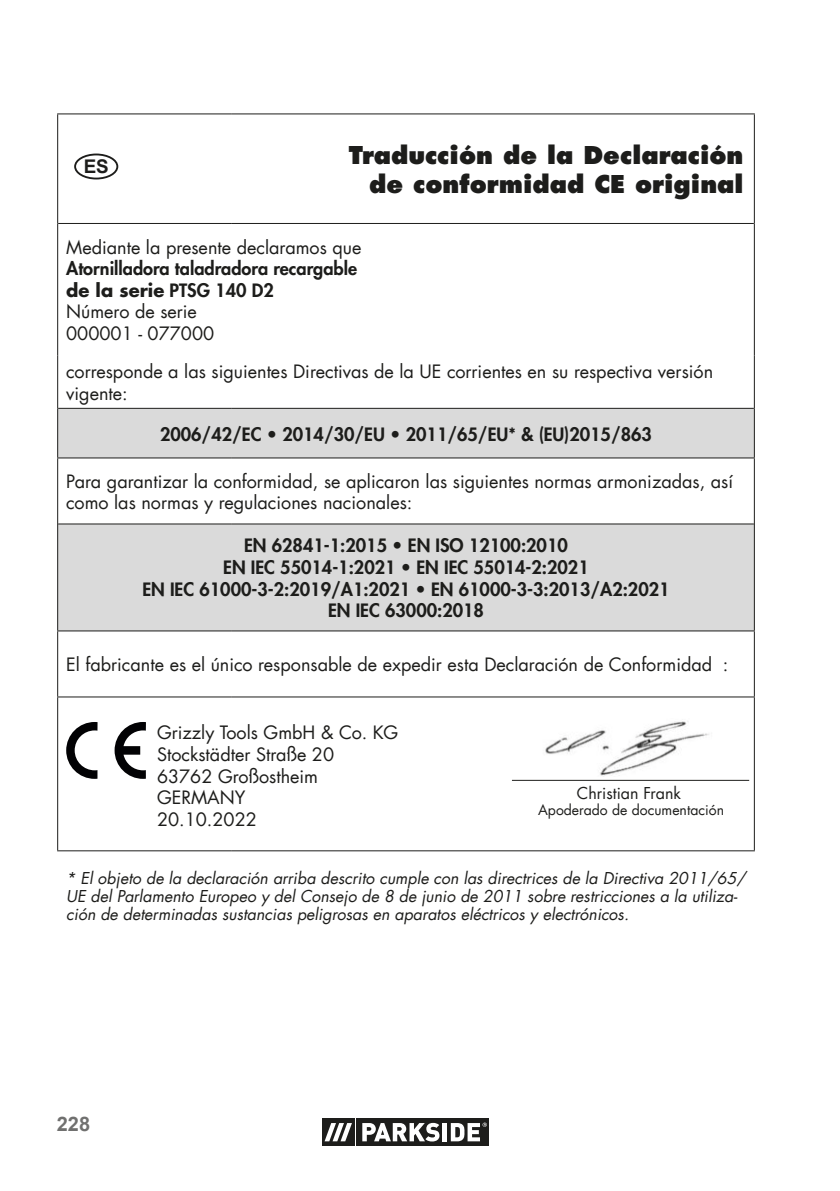
<style>
.page{position:relative;width:840px;height:1191px;background:#fff}
.page>*{position:absolute;margin:0;border:0;box-sizing:border-box;transform-origin:0 0}
.t1{font:800 24px/28.8px "Futura Com";color:#1d1d1b;text-align:right}
.t2{font:700 20px "Arial";color:#70706f}
.t3{font:700 18.8px "Arial";color:#1d1d1b}
.t4{font:18px/21.6px "Futura Com";color:#1d1d1b}
.t5{font:800 18px/21.6px "Futura Com";color:#1d1d1b}
.t6{font:italic 16px/18px "Futura Com";color:#1d1d1b}
.t7{font:16px "Futura Com";color:#1d1d1b}
.t8{font:14px "Futura Com";color:#1d1d1b}
.s1{font-weight:700}
.s2{font-weight:400}
</style>
<div class="page">
<div style="left:322px;top:1118px;width:32px;height:28px;background:#1d1d1b"></div>
<div style="left:356px;top:1118px;width:133px;height:28px;background:#1d1d1b"></div>
<svg style="left:324px;top:1123px;width:28px;height:18px"></svg>
<svg style="left:362px;top:1122px;width:77px;height:19px"></svg>
<hr style="left:442px;top:1123px;width:4px;height:18px;background:#fff">
<svg style="left:450px;top:1122px;width:36px;height:19px"></svg>
<svg style="left:58px;top:409px;width:695px;height:221px;fill:#dadada"></svg>
<hr style="left:57px;top:223px;width:1px;height:132px;background:#1d1d1b">
<hr style="left:753px;top:223px;width:1px;height:132px;background:#1d1d1b">
<hr style="left:57px;top:355px;width:1px;height:53px;background:#1d1d1b">
<hr style="left:753px;top:355px;width:1px;height:53px;background:#1d1d1b">
<hr style="left:57px;top:408px;width:1px;height:49px;background:#1d1d1b">
<hr style="left:753px;top:408px;width:1px;height:49px;background:#1d1d1b">
<hr style="left:57px;top:457px;width:175px;height:1px;background:#1d1d1b">
<hr style="left:57px;top:458px;width:1px;height:66px;background:#1d1d1b">
<hr style="left:232px;top:457px;width:522px;height:1px;background:#1d1d1b">
<hr style="left:753px;top:458px;width:1px;height:66px;background:#1d1d1b">
<hr style="left:753px;top:524px;width:1px;height:106px;background:#1d1d1b">
<hr style="left:57px;top:630px;width:175px;height:1px;background:#1d1d1b">
<hr style="left:57px;top:631px;width:1px;height:65px;background:#1d1d1b">
<hr style="left:232px;top:630px;width:522px;height:1px;background:#1d1d1b">
<hr style="left:753px;top:631px;width:1px;height:65px;background:#1d1d1b">
<hr style="left:57px;top:696px;width:175px;height:1px;background:#1d1d1b">
<hr style="left:57px;top:697px;width:1px;height:153px;background:#1d1d1b">
<hr style="left:232px;top:696px;width:522px;height:1px;background:#1d1d1b">
<hr style="left:753px;top:697px;width:1px;height:153px;background:#1d1d1b">
<hr style="left:58px;top:408px;width:174px;height:1px;background:#1d1d1b">
<hr style="left:232px;top:408px;width:521px;height:1px;background:#1d1d1b">
<hr style="left:57px;top:113px;width:175px;height:1px;background:#1d1d1b">
<hr style="left:57px;top:114px;width:1px;height:109px;background:#1d1d1b">
<hr style="left:232px;top:113px;width:522px;height:1px;background:#1d1d1b">
<hr style="left:753px;top:114px;width:1px;height:109px;background:#1d1d1b">
<hr style="left:58px;top:223px;width:174px;height:1px;background:#1d1d1b">
<hr style="left:232px;top:223px;width:521px;height:1px;background:#1d1d1b">
<hr style="left:58px;top:523px;width:174px;height:1px;background:#1d1d1b">
<hr style="left:232px;top:523px;width:521px;height:1px;background:#1d1d1b">
<hr style="left:57px;top:524px;width:1px;height:106px;background:#1d1d1b">
<hr style="left:57px;top:850px;width:175px;height:1px;background:#1d1d1b">
<hr style="left:232px;top:850px;width:522px;height:1px;background:#1d1d1b">
<div style="left:74px;top:153px;width:44px;height:26px;border:2px solid #1d1d1b;border-radius:50%"></div>
<svg style="left:66px;top:722px;width:31px;height:57px"></svg>
<svg style="left:114px;top:722px;width:32px;height:57px"></svg>
<img style="left:545px;top:721px;width:164px;height:55px">
<hr style="left:511px;top:780px;width:237px;height:1px;background:#1d1d1b">
<h1 class="t1" style="left:348px;top:143px;width:396px">Traducción de la Declaración de conformidad CE original</h1>
<p class="t4" style="left:66px;top:238px;width:296px">Mediante la presente declaramos que</p>
<p class="t5" style="left:66px;top:259px;width:292px">Atornilladora taladradora recargable <span class="s1">de la serie</span> PTSG 140 D2<br><span class="s2">Número de serie<br>000001 - 077000</span></p>
<p class="t4" style="left:66px;top:363px;width:648px">corresponde a las siguientes Directivas de la UE corrientes en su respectiva versión vigente:</p>
<p class="t5" style="left:160px;top:422px;width:493px">2006/42/EC • 2014/30/EU • 2011/65/EU* &amp; (EU)2015/863</p>
<p class="t4" style="left:66px;top:470px;width:668px">Para garantizar la conformidad, se aplicaron las siguientes normas armonizadas, así como las normas y regulaciones nacionales:</p>
<p class="t5" style="left:142px;top:534px;width:528px;text-align:center">EN 62841-1:2015 • EN ISO 12100:2010<br>EN IEC 55014-1:2021 • EN IEC 55014-2:2021<br>EN IEC 61000-3-2:2019/A1:2021 • EN 61000-3-3:2013/A2:2021<br>EN IEC 63000:2018</p>
<p class="t4" style="left:66px;top:653px;width:663px">El fabricante es el único responsable de expedir esta Declaración de Conformidad :</p>
<p class="t3" style="left:84px;top:159px;width:27px">ES</p>
<p class="t4" style="left:157px;top:723px;width:242px">Grizzly Tools GmbH &amp; Co. KG<br>Stockstädter Straße 20<br>63762 Großostheim<br>GERMANY<br>20.10.2022</p>
<p class="t7" style="left:576px;top:785px;width:105px">Christian Frank</p>
<p class="t8" style="left:538px;top:803px;width:187px">Apoderado de documentación</p>
<p class="t6" style="left:66px;top:868px;width:680px">* El objeto de la declaración arriba descrito cumple con las directrices de la Directiva 2011/65/<br>UE del Parlamento Europeo y del Consejo de 8 de junio de 2011 sobre restricciones a la utiliza&shy;ción de determinadas sustancias peligrosas en aparatos eléctricos y electrónicos.</p>
<p class="t2" style="left:57px;top:1116px;width:35px">228</p>
</div>
